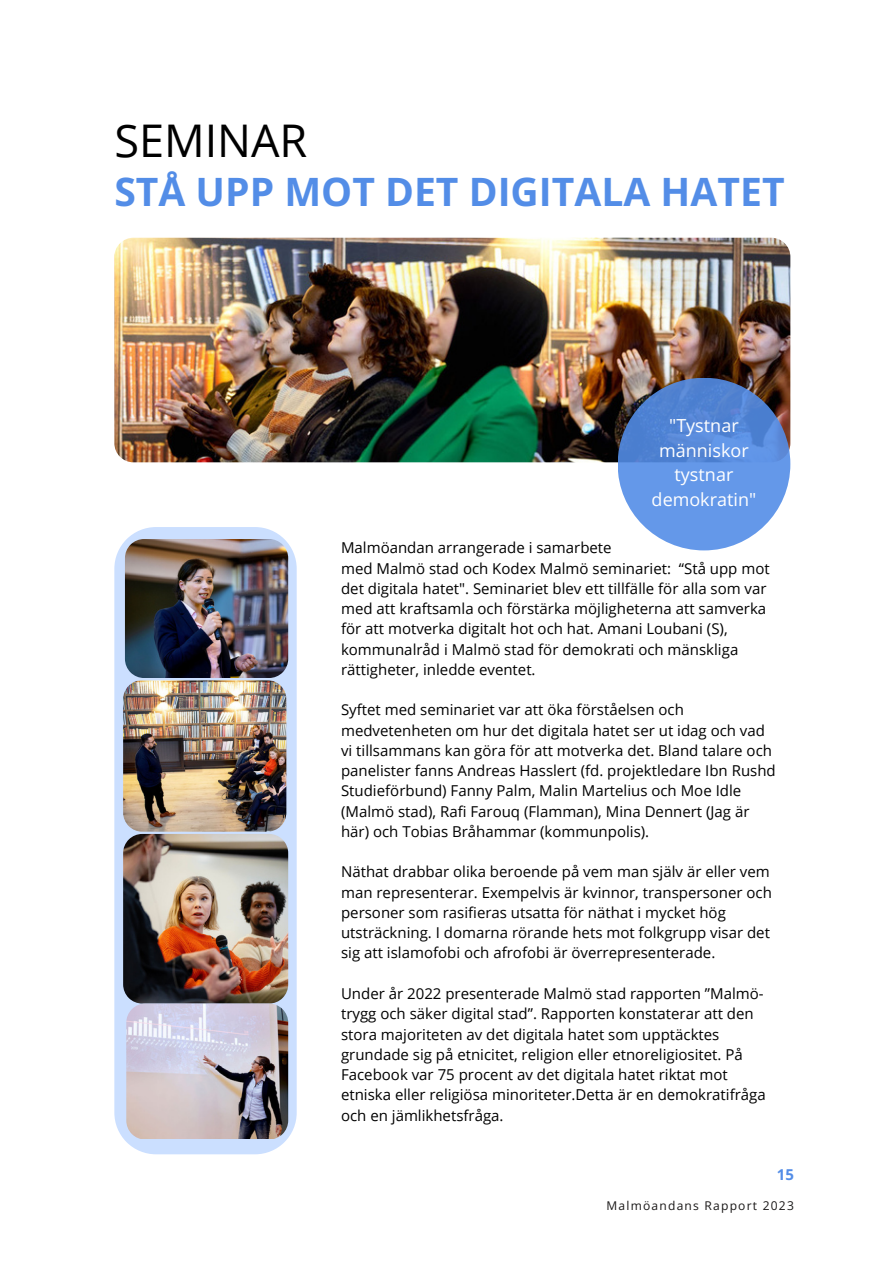
<style>
.page{position:relative;width:893px;height:1264px;background:#fff}
.page>*{position:absolute;margin:0;border:0;box-sizing:border-box;transform-origin:0 0}
.t1{font:45px "Open Sans";color:#000}
.t2{font:700 39px "Open Sans";color:#538de7}
.t3{font:18px/24.8px "Open Sans";color:#fff;text-align:center}
.t4{font:15px/20.2px "Open Sans";color:#000001}
.t5{font:700 15px "Open Sans";color:#538de7}
.t6{font:12px "Open Sans";letter-spacing:.1em;color:#191717}
</style>
<div class="page">
<svg style="left:114px;top:527px;width:183px;height:627px;background:#cfe0fb"></svg>
<img style="left:123px;top:834px;width:165px;height:169px">
<img style="left:125px;top:539px;width:163px;height:138px">
<img style="left:123px;top:680px;width:163px;height:151px">
<img style="left:126px;top:1003px;width:162px;height:135px">
<img style="left:114px;top:238px;width:676px;height:224px;border-radius:19px">
<svg style="left:617px;top:378px;width:173px;height:172px;background:#5c8fdf"></svg>
<h1 class="t1" style="left:114px;top:109px;width:194px">SEMINAR</h1>
<h2 class="t2" style="left:114px;top:164px;width:671px">STÅ UPP MOT DET DIGITALA HATET</h2>
<p class="t3" style="left:651px;top:412px;width:106px">"Tystnar människor tystnar demokratin"</p>
<p class="t4" style="left:341px;top:537px;width:430px">Malmöandan arrangerade i samarbete<br>med Malmö stad och Kodex Malmö seminariet: “Stå upp mot det digitala hatet". Seminariet blev ett tillfälle för alla som var med att kraftsamla och förstärka möjligheterna att samverka för att motverka digitalt hot och hat. Amani Loubani (S), kommunalråd i Malmö stad för demokrati och mänskliga rättigheter, inledde eventet.</p>
<p class="t4" style="left:341px;top:699px;width:436px">Syftet med seminariet var att öka förståelsen och medvetenheten om hur det digitala hatet ser ut idag och vad vi tillsammans kan göra för att motverka det. Bland talare och panelister fanns Andreas Hasslert (fd. projektledare Ibn Rushd Studieförbund) Fanny Palm, Malin Martelius och Moe Idle (Malmö stad), Rafi Farouq (Flamman), Mina Dennert (Jag är här) och Tobias Bråhammar (kommunpolis).</p>
<p class="t4" style="left:341px;top:861px;width:432px">Näthat drabbar olika beroende på vem man själv är eller vem man representerar. Exempelvis är kvinnor, transpersoner och personer som rasifieras utsatta för näthat i mycket hög utsträckning. I domarna rörande hets mot folkgrupp visar det sig att islamofobi och afrofobi är överrepresenterade.</p>
<p class="t4" style="left:341px;top:983px;width:426px">Under år 2022 presenterade Malmö stad rapporten ”Malmö&shy;trygg och säker digital stad”. Rapporten konstaterar att den stora majoriteten av det digitala hatet som upptäcktes grundade sig på etnicitet, religion eller etnoreligiositet. På Facebook var 75 procent av det digitala hatet riktat mot etniska eller religiösa minoriteter.Detta är en demokratifråga och en jämlikhetsfråga.</p>
<p class="t5" style="left:776px;top:1164px;width:19px">15</p>
<p class="t6" style="left:606px;top:1196px;width:189px">Malmöandans Rapport 2023</p>
</div>
